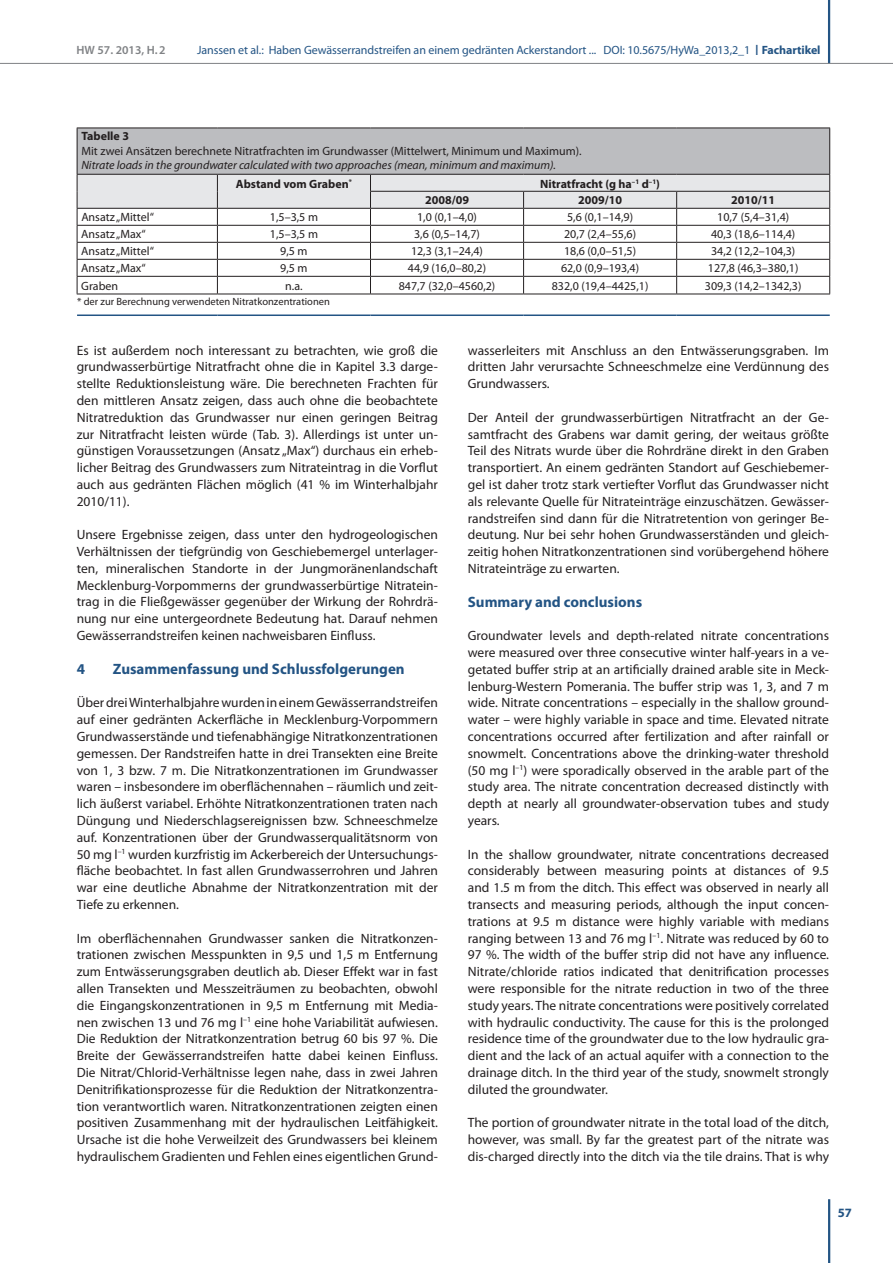
<style>
.page{position:relative;width:893px;height:1263px;background:#fff}
.page>*{position:absolute;margin:0;border:0;box-sizing:border-box;transform-origin:0 0}
.t1{font:700 15px "Myriad Pro";color:#235484}
.t2{font:13.5px/16.8px "Myriad Pro";color:#231f20;text-align:justify}
.t3{font:700 12.75px "Myriad Pro";color:#235484}
.t4{font:12px "Myriad Pro";color:#231f20}
.t5{font:12px "Myriad Pro";letter-spacing:-.005em;color:#235484}
.t6{font:italic 12px/18.6px "Myriad Pro";color:#231f20}
.t7{font:700 12px "Myriad Pro";color:#231f20}
.t8{font:600 12px "Myriad Pro";color:#808285}
.t9{font:10.5px "Myriad Pro";color:#231f20}
.s1{font-size:15px}
.s2{font-weight:700}
.s3{font-weight:700;font-style:normal}
</style>
<div class="page">
<hr style="left:828px;top:1199px;width:2px;height:64px;background:#235484">
<hr style="left:828px;top:0;width:2px;height:64px;background:#235484">
<hr style="left:0;top:63px;width:893px;height:1px;background:#808285">
<div style="left:77px;top:128px;width:753px;height:46px;background:#bcbdc0"></div>
<hr style="left:77px;top:128px;width:140px;height:1px;background:#231f20">
<hr style="left:77px;top:128px;width:1px;height:46px;background:#231f20">
<hr style="left:217px;top:128px;width:153px;height:1px;background:#231f20">
<hr style="left:370px;top:128px;width:154px;height:1px;background:#231f20">
<hr style="left:524px;top:128px;width:153px;height:1px;background:#231f20">
<hr style="left:677px;top:128px;width:153px;height:1px;background:#231f20">
<svg style="left:77px;top:174px;width:753px;height:120px"></svg>
<hr style="left:77px;top:294px;width:140px;height:1px;background:#231f20">
<hr style="left:217px;top:294px;width:153px;height:1px;background:#231f20">
<hr style="left:370px;top:294px;width:154px;height:1px;background:#231f20">
<hr style="left:524px;top:294px;width:153px;height:1px;background:#231f20">
<hr style="left:677px;top:294px;width:153px;height:1px;background:#231f20">
<hr style="left:829px;top:128px;width:1px;height:46px;background:#231f20">
<hr style="left:77px;top:314px;width:140px;height:2px;background:#235484">
<hr style="left:217px;top:314px;width:153px;height:2px;background:#235484">
<hr style="left:370px;top:314px;width:154px;height:2px;background:#235484">
<hr style="left:524px;top:314px;width:153px;height:2px;background:#235484">
<hr style="left:677px;top:314px;width:153px;height:2px;background:#235484">
<p class="t8" style="left:77px;top:42px;width:91px">HW 57. 2013, H.2</p>
<p class="t5" style="left:197px;top:42px;width:625px">Janssen et al.: Haben Gewässerrandstreifen an einem gedränten Ackerstandort ... DOI: 10.5675/HyWa_2013,2_1 <span class="s1">I</span> <span class="s2">Fachartikel</span></p>
<p class="t7" style="left:81px;top:128px;width:49px">Tabelle 3</p>
<p class="t4" style="left:81px;top:143px;width:502px">Mit zwei Ansätzen berechnete Nitratfrachten im Grundwasser (Mittelwert, Minimum und Maximum).</p>
<p class="t6" style="left:236px;top:155px;width:322px;text-indent:-155px">Nitrate loads in the groundwater calculated with two approaches (mean, minimum and maximum).<br><span class="s3">Abstand vom Graben</span><sup>*</sup></p>
<p class="t7" style="left:540px;top:176px;width:121px">Nitratfracht (g ha<sup>–1</sup> d<sup>–1</sup>)</p>
<p class="t7" style="left:425px;top:192px;width:45px">2008/09</p>
<p class="t7" style="left:578px;top:192px;width:45px">2009/10</p>
<p class="t7" style="left:731px;top:192px;width:45px">2010/11</p>
<p class="t4" style="left:81px;top:210px;width:74px">Ansatz „Mittel“</p>
<p class="t4" style="left:270px;top:210px;width:50px">1,5–3,5 m</p>
<p class="t4" style="left:417px;top:210px;width:61px">1,0 (0,1–4,0)</p>
<p class="t4" style="left:567px;top:210px;width:67px">5,6 (0,1–14,9)</p>
<p class="t4" style="left:717px;top:210px;width:74px">10,7 (5,4–31,4)</p>
<p class="t4" style="left:81px;top:227px;width:66px">Ansatz „Max“</p>
<p class="t4" style="left:270px;top:227px;width:50px">1,5–3,5 m</p>
<p class="t4" style="left:414px;top:227px;width:67px">3,6 (0,5–14,7)</p>
<p class="t4" style="left:564px;top:227px;width:74px">20,7 (2,4–55,6)</p>
<p class="t4" style="left:711px;top:227px;width:86px">40,3 (18,6–114,4)</p>
<p class="t4" style="left:81px;top:244px;width:74px">Ansatz „Mittel“</p>
<p class="t4" style="left:280px;top:244px;width:29px">9,5 m</p>
<p class="t4" style="left:411px;top:244px;width:74px">12,3 (3,1–24,4)</p>
<p class="t4" style="left:564px;top:244px;width:74px">18,6 (0,0–51,5)</p>
<p class="t4" style="left:711px;top:244px;width:86px">34,2 (12,2–104,3)</p>
<p class="t4" style="left:81px;top:261px;width:66px">Ansatz „Max“</p>
<p class="t4" style="left:280px;top:261px;width:29px">9,5 m</p>
<p class="t4" style="left:408px;top:261px;width:80px">44,9 (16,0–80,2)</p>
<p class="t4" style="left:561px;top:261px;width:80px">62,0 (0,9–193,4)</p>
<p class="t4" style="left:708px;top:261px;width:92px">127,8 (46,3–380,1)</p>
<p class="t4" style="left:81px;top:278px;width:38px">Graben</p>
<p class="t4" style="left:285px;top:278px;width:19px">n.a.</p>
<p class="t4" style="left:399px;top:278px;width:98px">847,7 (32,0–4560,2)</p>
<p class="t4" style="left:552px;top:278px;width:98px">832,0 (19,4–4425,1)</p>
<p class="t4" style="left:705px;top:278px;width:98px">309,3 (14,2–1342,3)</p>
<p class="t9" style="left:77px;top:295px;width:254px">* der zur Berechnung verwendeten Nitratkonzentrationen</p>
<p class="t2" style="left:77px;top:341px;width:363px">Es ist außerdem noch interessant zu betrachten, wie groß die grundwasserbürtige Nitratfracht ohne die in Kapitel 3.3 darge&shy;stellte Reduktionsleistung wäre. Die berechneten Frachten für den mittleren Ansatz zeigen, dass auch ohne die beobachtete Nitratreduktion das Grundwasser nur einen geringen Beitrag zur Nitratfracht leisten würde (Tab. 3). Allerdings ist unter un&shy;günstigen Voraussetzungen (Ansatz „Max“) durchaus ein erheb&shy;licher Beitrag des Grundwassers zum Nitrateintrag in die Vorflut auch aus gedränten Flächen möglich (41 % im Winterhalbjahr 2010/11).</p>
<p class="t2" style="left:77px;top:526px;width:363px">Unsere Ergebnisse zeigen, dass unter den hydrogeologischen Verhältnissen der tiefgründig von Geschiebemergel unterlager&shy;ten, mineralischen Standorte in der Jungmoränenlandschaft Mecklenburg-Vorpommerns der grundwasserbürtige Nitratein&shy;trag in die Fließgewässer gegenüber der Wirkung der Rohrdrä&shy;nung nur eine untergeordnete Bedeutung hat. Darauf nehmen Gewässerrandstreifen keinen nachweisbaren Einfluss.</p>
<p class="t1" style="left:77px;top:659px;width:10px">4</p>
<p class="t1" style="left:113px;top:659px;width:293px">Zusammenfassung und Schlussfolgerungen</p>
<p class="t2" style="left:77px;top:694px;width:363px">Über drei Winterhalbjahre wurden in einem Gewässerrandstreifen auf einer gedränten Ackerfläche in Mecklenburg-Vorpommern Grundwasserstände und tiefenabhängige Nitratkonzentrationen gemessen. Der Randstreifen hatte in drei Transekten eine Breite von 1, 3 bzw. 7 m. Die Nitratkonzentrationen im Grundwasser waren – insbesondere im oberflächennahen – räumlich und zeit&shy;lich äußerst variabel. Erhöhte Nitratkonzentrationen traten nach Düngung und Niederschlagsereignissen bzw. Schneeschmelze auf. Konzentrationen über der Grundwasserqualitätsnorm von 50 mg l<sup>–1</sup> wurden kurzfristig im Ackerbereich der Untersuchungs&shy;fläche beobachtet. In fast allen Grundwasserrohren und Jahren war eine deutliche Abnahme der Nitratkonzentration mit der Tiefe zu erkennen.</p>
<p class="t2" style="left:77px;top:929px;width:363px">Im oberflächennahen Grundwasser sanken die Nitratkonzen&shy;trationen zwischen Messpunkten in 9,5 und 1,5 m Entfernung zum Entwässerungsgraben deutlich ab. Dieser Effekt war in fast allen Transekten und Messzeiträumen zu beobachten, obwohl die Eingangskonzentrationen in 9,5 m Entfernung mit Media&shy;nen zwischen 13 und 76 mg l<sup>–1</sup> eine hohe Variabilität aufwiesen.<br>Die Reduktion der Nitratkonzentration betrug 60 bis 97 %. Die Breite der Gewässerrandstreifen hatte dabei keinen Einfluss.<br>Die Nitrat/Chlorid-Verhältnisse legen nahe, dass in zwei Jahren Denitrifikationsprozesse für die Reduktion der Nitratkonzentra&shy;tion verantwortlich waren. Nitratkonzentrationen zeigten einen positiven Zusammenhang mit der hydraulischen Leitfähigkeit.<br>Ursache ist die hohe Verweilzeit des Grundwassers bei kleinem hydraulischem Gradienten und Fehlen eines eigentlichen Grund-</p>
<p class="t2" style="left:468px;top:341px;width:363px">wasserleiters mit Anschluss an den Entwässerungsgraben. Im dritten Jahr verursachte Schneeschmelze eine Verdünnung des Grundwassers.</p>
<p class="t2" style="left:468px;top:409px;width:363px">Der Anteil der grundwasserbürtigen Nitratfracht an der Ge&shy;samtfracht des Grabens war damit gering, der weitaus größte Teil des Nitrats wurde über die Rohrdräne direkt in den Graben transportiert. An einem gedränten Standort auf Geschiebemer&shy;gel ist daher trotz stark vertiefter Vorflut das Grundwasser nicht als relevante Quelle für Nitrateinträge einzuschätzen. Gewässer&shy;randstreifen sind dann für die Nitratretention von geringer Be&shy;deutung. Nur bei sehr hohen Grundwasserständen und gleich&shy;zeitig hohen Nitratkonzentrationen sind vorübergehend höhere Nitrateinträge zu erwarten.</p>
<p class="t1" style="left:468px;top:592px;width:176px">Summary and conclusions</p>
<p class="t2" style="left:468px;top:627px;width:363px">Groundwater levels and depth-related nitrate concentrations were measured over three consecutive winter half-years in a ve&shy;getated buffer strip at an artificially drained arable site in Meck&shy;lenburg-Western Pomerania. The buffer strip was 1, 3, and 7 m wide. Nitrate concentrations – especially in the shallow ground&shy;water – were highly variable in space and time. Elevated nitrate concentrations occurred after fertilization and after rainfall or snowmelt. Concentrations above the drinking-water threshold (50 mg l<sup>–1</sup>) were sporadically observed in the arable part of the study area. The nitrate concentration decreased distinctly with depth at nearly all groundwater-observation tubes and study years.</p>
<p class="t2" style="left:468px;top:845px;width:363px">In the shallow groundwater, nitrate concentrations decreased considerably between measuring points at distances of 9.5 and 1.5 m from the ditch. This effect was observed in nearly all transects and measuring periods, although the input concen&shy;trations at 9.5 m distance were highly variable with medians ranging between 13 and 76 mg l<sup>–1</sup>. Nitrate was reduced by 60 to 97 %. The width of the buffer strip did not have any influence.<br>Nitrate/chloride ratios indicated that denitrification processes were responsible for the nitrate reduction in two of the three study years. The nitrate concentrations were positively correlated with hydraulic conductivity. The cause for this is the prolonged residence time of the groundwater due to the low hydraulic gra&shy;dient and the lack of an actual aquifer with a connection to the drainage ditch. In the third year of the study, snowmelt strongly diluted the groundwater.</p>
<p class="t2" style="left:468px;top:1114px;width:363px">The portion of groundwater nitrate in the total load of the ditch, however, was small. By far the greatest part of the nitrate was dis-charged directly into the ditch via the tile drains. That is why</p>
<p class="t3" style="left:838px;top:1205px;width:16px">57</p>
</div>
